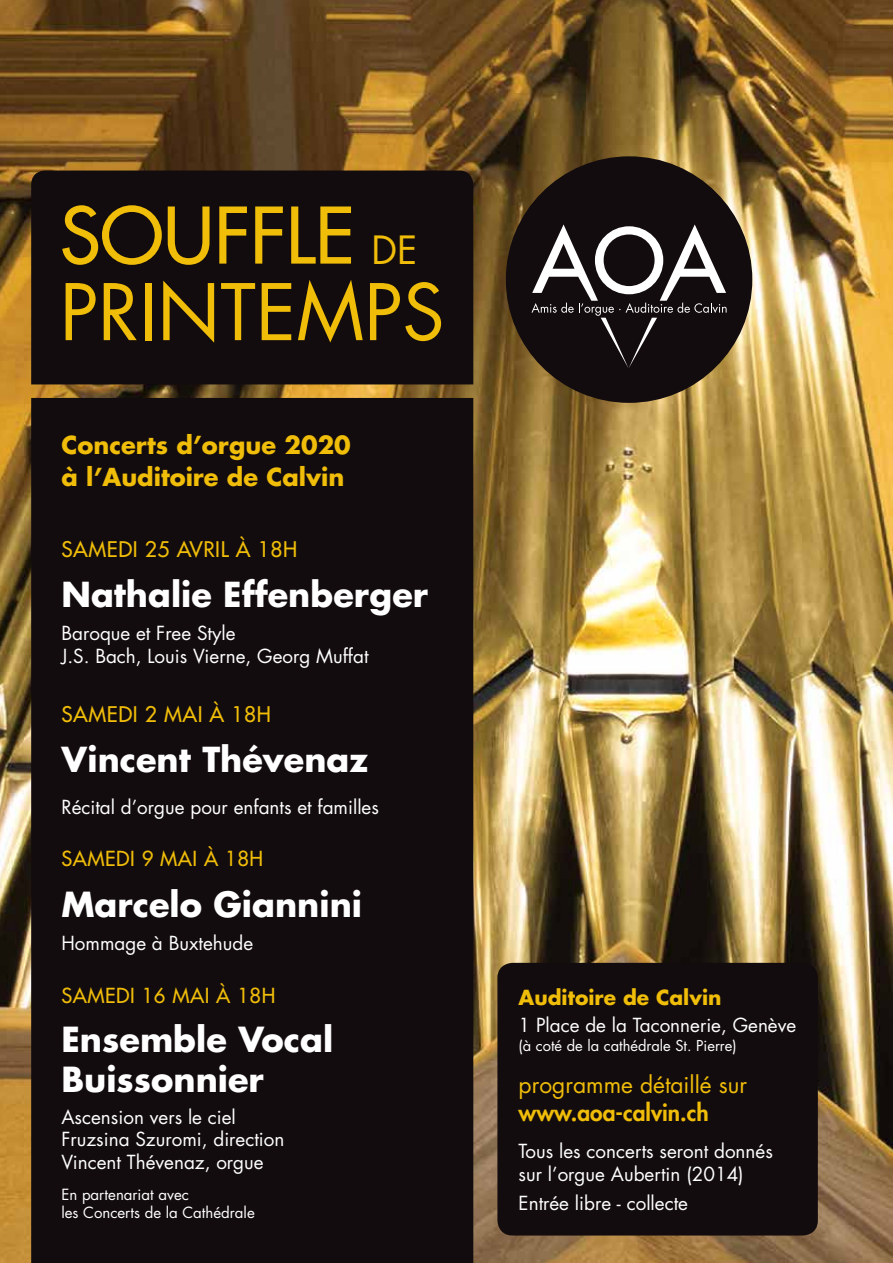
<style>
.page{position:relative;width:893px;height:1263px;background:#fff}
.page>*{position:absolute;margin:0;border:0;box-sizing:border-box;transform-origin:0 0}
.t1{font:75.75px/76.5px "Futura";color:#f0bd09}
.t2{font:700 33.6px/40.3px "Futura";color:#fff}
.t3{font:700 24.15px/32.1px "Futura";color:#f0bd09}
.t4{font:22.8px "Futura";color:#f0bd09}
.t5{font:800 22.8px "Futura";color:#f0bd09}
.t6{font:21px "Futura";letter-spacing:.025em;color:#f0bd09}
.t7{font:20.25px "Futura";letter-spacing:.025em;color:#f0bd09}
.t8{font:700 20.25px "Futura";color:#f0bd09}
.t9{font:18.9px/22.6px "Futura";color:#fff}
.t10{font:15px/18px "Futura";color:#fff}
.t11{font:14.7px "Futura";color:#fff}
.s1{font-style:inherit}
.s2{font-size:37.8px}
</style>
<div class="page">
<img style="left:0;top:0;width:893px;height:1263px">
<div style="left:497px;top:963px;width:321px;height:272px;background:#130c0e;border-radius:15px"></div>
<div style="left:506px;top:156px;width:246px;height:247px;background:#130c0e;border-radius:50%"></div>
<svg style="left:531px;top:224px;width:196px;height:144px"></svg>
<div style="left:31px;top:171px;width:442px;height:1092px;background:#130c0e"></div>
<h1 class="t1" style="left:60px;top:198px;width:354px"><span class="s1">SOUFFLE</span> <span class="s2">de </span>printemps</h1>
<p class="t3" style="left:61px;top:428px;width:291px">Concerts d’orgue 2020 à l’Auditoire de Calvin</p>
<p class="t6" style="left:61px;top:536px;width:237px">SAMEDI 25 AVRIL À 18H</p>
<h2 class="t2" style="left:61px;top:574px;width:368px">Nathalie Effenberger</h2>
<p class="t9" style="left:61px;top:622px;width:309px">Baroque et Free Style<br>J.S. Bach, Louis Vierne, Georg Muffat</p>
<p class="t6" style="left:61px;top:701px;width:211px">SAMEDI 2 MAI À 18H</p>
<h2 class="t2" style="left:61px;top:739px;width:308px">Vincent Thévenaz</h2>
<p class="t9" style="left:61px;top:795px;width:319px">Récital d’orgue pour enfants et familles</p>
<p class="t7" style="left:61px;top:846px;width:203px">SAMEDI 9 MAI À 18H</p>
<h2 class="t2" style="left:61px;top:884px;width:302px">Marcelo Giannini</h2>
<p class="t9" style="left:61px;top:932px;width:193px">Hommage à Buxtehude</p>
<p class="t7" style="left:61px;top:983px;width:215px">SAMEDI 16 MAI À 18H</p>
<h2 class="t2" style="left:61px;top:1019px;width:273px">Ensemble Vocal<br>Buissonnier</h2>
<p class="t9" style="left:61px;top:1105px;width:224px">Ascension vers le ciel<br>Fruzsina Szuromi, direction<br>Vincent Thévenaz, orgue</p>
<p class="t10" style="left:61px;top:1185px;width:195px">En partenariat avec<br>les Concerts de la Cathédrale</p>
<p class="t8" style="left:519px;top:984px;width:204px">Auditoire de Calvin</p>
<p class="t9" style="left:519px;top:1014px;width:279px">1 Place de la Taconnerie, Genève</p>
<p class="t11" style="left:519px;top:1036px;width:220px">(à coté de la cathédrale St. Pierre)</p>
<p class="t4" style="left:519px;top:1070px;width:230px">programme détaillé sur</p>
<p class="t5" style="left:519px;top:1098px;width:192px">www.aoa-calvin.ch</p>
<p class="t9" style="left:519px;top:1140px;width:256px">Tous les concerts seront donnés sur l’orgue Aubertin (2014)</p>
<p class="t9" style="left:519px;top:1191px;width:171px">Entrée libre - collecte</p>
</div>
